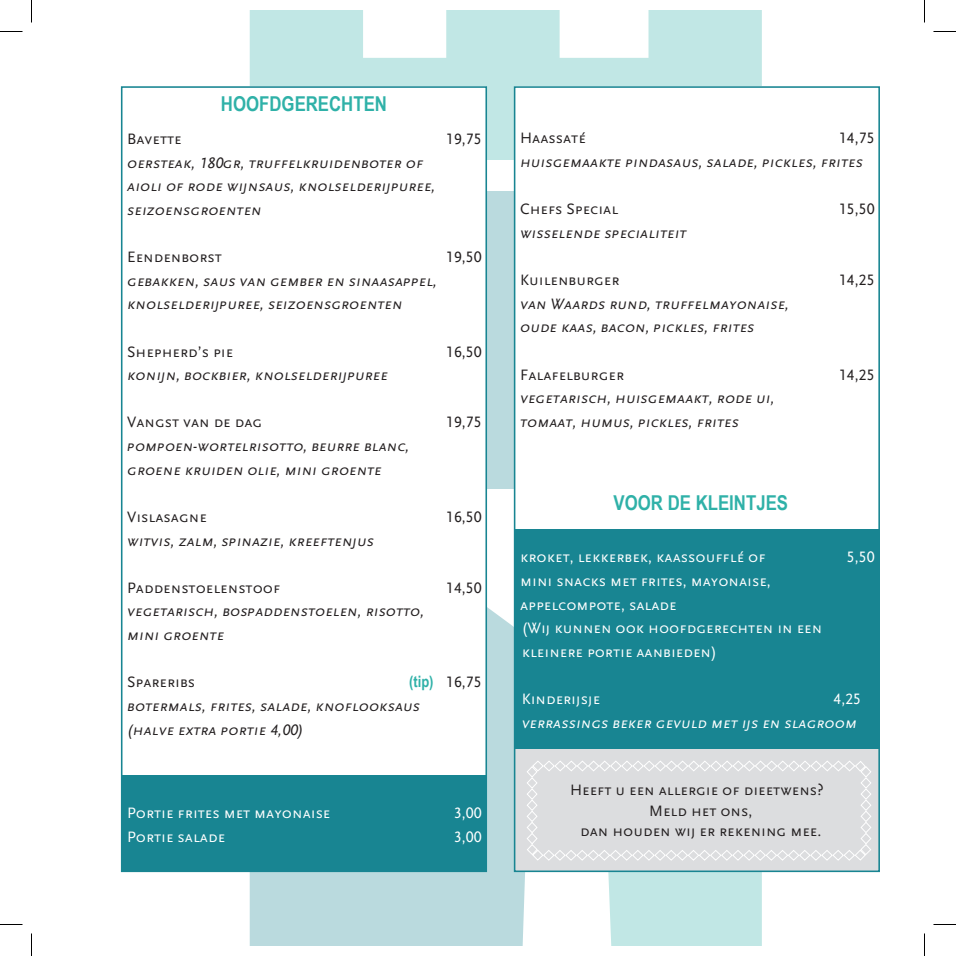
<style>
.page{position:relative;width:956px;height:956px;background:#fff}
.page>*{position:absolute;margin:0;border:0;box-sizing:border-box;transform-origin:0 0}
.t1{font:700 20.4px "Arial Narrow";color:#2fb1a8}
.t2{font:italic 15.75px/23.7px "Scala Sans Caps";color:#231f20}
.t3{font:15.75px/20.4px "Scala Sans Caps";color:#231f20;text-align:center}
.t4{font:15.75px/23.7px "Scala Sans Caps";color:#fff}
.t5{font:italic 15.75px/23.7px "Scala Sans Caps";color:#fff;text-align:right}
.s1{font-family:"Arial Narrow";font-weight:700;font-style:normal;color:#2fb1a8}
.s2{font-style:normal}
</style>
<div class="page">
<svg style="left:250px;top:10px;width:512px;height:150px;fill:#c1e7e5"></svg>
<svg style="left:250px;top:191px;width:286px;height:755px;background:#bfdde0"></svg>
<svg style="left:600px;top:872px;width:162px;height:74px;background:#c4e8e6"></svg>
<div style="left:121px;top:86px;width:364px;height:786px;background:#fff"></div>
<div style="left:515px;top:86px;width:364px;height:786px;background:#fff"></div>
<div style="left:122px;top:775px;width:365px;height:95px;background:#188592"></div>
<div style="left:515px;top:529px;width:365px;height:222px;background:#188592"></div>
<div style="left:515px;top:749px;width:365px;height:123px;background:#dcdddf"></div>
<svg style="left:527px;top:761px;width:344px;height:100px"></svg>
<div style="left:121px;top:86px;width:366px;height:786px;border:2px solid #188592"></div>
<div style="left:514px;top:86px;width:366px;height:786px;border:2px solid #188592"></div>
<svg style="left:0;top:31px;width:22px;height:1px"></svg>
<svg style="left:933px;top:31px;width:23px;height:1px"></svg>
<svg style="left:0;top:924px;width:22px;height:1px"></svg>
<svg style="left:933px;top:924px;width:23px;height:1px"></svg>
<svg style="left:31px;top:0;width:1px;height:23px"></svg>
<svg style="left:31px;top:933px;width:1px;height:23px"></svg>
<svg style="left:924px;top:0;width:1px;height:23px"></svg>
<svg style="left:924px;top:933px;width:1px;height:23px"></svg>
<p class="t1" style="left:221px;top:88px;width:168px">HOOFDGERECHTEN</p>
<p class="t3" style="left:127px;top:129px;width:56px">Bavette</p>
<p class="t3" style="left:446px;top:129px;width:37px">19,75</p>
<p class="t2" style="left:127px;top:151px;width:310px">oersteak, 180gr, truffelkruidenboter of aioli of rode wijnsaus, knolselderijpuree, seizoensgroenten</p>
<p class="t3" style="left:127px;top:247px;width:96px">Eendenborst</p>
<p class="t3" style="left:446px;top:247px;width:37px">19,50</p>
<p class="t2" style="left:127px;top:269px;width:311px">gebakken, saus van gember en sinaasappel, knolselderijpuree, seizoensgroenten</p>
<p class="t3" style="left:127px;top:341px;width:107px">Shepherd’s pie</p>
<p class="t3" style="left:446px;top:341px;width:37px">16,50</p>
<p class="t2" style="left:127px;top:363px;width:262px">konijn, bockbier, knolselderijpuree</p>
<p class="t3" style="left:127px;top:412px;width:137px">Vangst van de dag</p>
<p class="t3" style="left:446px;top:412px;width:37px">19,75</p>
<p class="t2" style="left:127px;top:434px;width:284px">pompoen-wortelrisotto, beurre blanc, groene kruiden olie, mini groente</p>
<p class="t3" style="left:127px;top:507px;width:81px">Vislasagne</p>
<p class="t3" style="left:446px;top:507px;width:37px">16,50</p>
<p class="t2" style="left:127px;top:529px;width:248px">witvis, zalm, spinazie, kreeftenjus</p>
<p class="t3" style="left:127px;top:578px;width:155px">Paddenstoelenstoof</p>
<p class="t3" style="left:446px;top:578px;width:37px">14,50</p>
<p class="t2" style="left:127px;top:600px;width:299px">vegetarisch, bospaddenstoelen, risotto, mini groente</p>
<p class="t3" style="left:127px;top:672px;width:70px">Spareribs</p>
<p class="t2" style="left:127px;top:671px;width:356px;text-indent:282px"><span class="s1">(tip)</span> <span class="s2">16,75 </span>botermals, frites, salade, knoflooksaus<br>(halve extra portie 4,00)</p>
<p class="t4" style="left:127px;top:801px;width:205px">Portie frites met mayonaise</p>
<p class="t4" style="left:454px;top:801px;width:29px">3,00</p>
<p class="t4" style="left:127px;top:825px;width:99px">Portie salade</p>
<p class="t4" style="left:454px;top:825px;width:29px">3,00</p>
<p class="t3" style="left:520px;top:128px;width:67px">Haassaté</p>
<p class="t2" style="left:520px;top:127px;width:356px;text-indent:319px"><span class="s2">14,75 </span>huisgemaakte pindasaus, salade, pickles, frites</p>
<p class="t3" style="left:520px;top:199px;width:100px">Chefs Special</p>
<p class="t3" style="left:839px;top:199px;width:37px">15,50</p>
<p class="t2" style="left:520px;top:221px;width:168px">wisselende specialiteit</p>
<p class="t3" style="left:520px;top:270px;width:101px">Kuilenburger</p>
<p class="t3" style="left:839px;top:270px;width:37px">14,25</p>
<p class="t2" style="left:520px;top:292px;width:271px">van Waards rund, truffelmayonaise, oude kaas, bacon, pickles, frites</p>
<p class="t3" style="left:520px;top:364px;width:106px">Falafelburger</p>
<p class="t3" style="left:839px;top:364px;width:37px">14,25</p>
<p class="t2" style="left:520px;top:386px;width:256px">vegetarisch, huisgemaakt, rode ui, tomaat, humus, pickles, frites</p>
<p class="t1" style="left:614px;top:488px;width:176px">VOOR DE KLEINTJES</p>
<p class="t4" style="left:520px;top:545px;width:247px">kroket, lekkerbek, kaassoufflé of</p>
<p class="t4" style="left:847px;top:545px;width:29px">5,50</p>
<p class="t4" style="left:520px;top:569px;width:304px">mini snacks met frites, mayonaise, appelcompote, salade<br>(Wij kunnen ook hoofdgerechten in een kleinere portie aanbieden)</p>
<p class="t4" style="left:522px;top:687px;width:80px">Kinderijsje</p>
<p class="t5" style="left:522px;top:687px;width:341px"><span class="s2">4,25<br></span>verrassings beker gevuld met ijs en slagroom</p>
<p class="t3" style="left:570px;top:780px;width:255px">Heeft u een allergie of dieetwens?<br>Meld het ons,<br>dan houden wij er rekening mee.</p>
</div>
